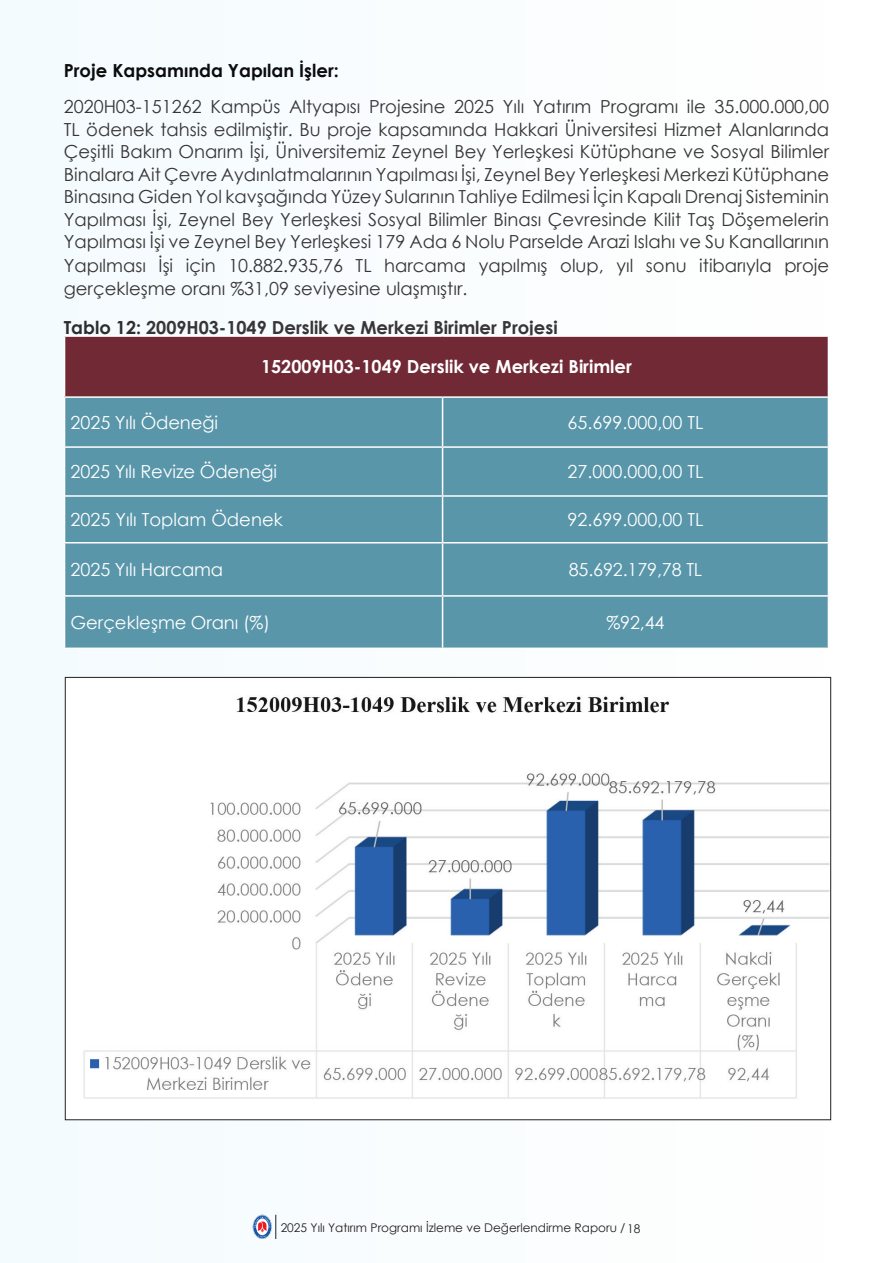
<style>
.page{position:relative;width:893px;height:1263px;background:#fbfdfe}
.page>*{position:absolute;margin:0;border:0;box-sizing:border-box;transform-origin:0 0}
.t1{font:18px/22.6px "Century Gothic";color:#373535;text-align:justify}
.t2{font:18px "Century Gothic";color:#fff}
.t3{font:700 18px "Century Gothic";color:#373535}
.t4{font:700 18px "Century Gothic";color:#fff}
.t5{font:700 18px "Century Gothic";color:#0b0c0b}
.t6{font:12px "Century Gothic";color:#231f20}
.s1{color:#2d2d2d}
</style>
<div class="page">
<svg style="left:253px;top:1215px;width:23px;height:24px"></svg>
<div style="left:65px;top:336px;width:763px;height:61px;background:#712a35"></div>
<div style="left:65px;top:398px;width:763px;height:249px;background:#5996a9"></div>
<hr style="left:64px;top:398px;width:1px;height:48px;background:#fff">
<hr style="left:442px;top:398px;width:1px;height:48px;background:#fff">
<hr style="left:828px;top:398px;width:1px;height:48px;background:#fff">
<hr style="left:64px;top:446px;width:379px;height:2px;background:#fff">
<hr style="left:64px;top:448px;width:1px;height:47px;background:#fff">
<hr style="left:443px;top:446px;width:386px;height:2px;background:#fff">
<hr style="left:442px;top:448px;width:1px;height:47px;background:#fff">
<hr style="left:828px;top:448px;width:1px;height:47px;background:#fff">
<hr style="left:64px;top:495px;width:379px;height:2px;background:#fff">
<hr style="left:64px;top:497px;width:1px;height:45px;background:#fff">
<hr style="left:443px;top:495px;width:386px;height:2px;background:#fff">
<hr style="left:442px;top:497px;width:1px;height:45px;background:#fff">
<hr style="left:828px;top:497px;width:1px;height:45px;background:#fff">
<hr style="left:64px;top:542px;width:379px;height:1px;background:#fff">
<hr style="left:64px;top:543px;width:1px;height:52px;background:#fff">
<hr style="left:443px;top:542px;width:386px;height:1px;background:#fff">
<hr style="left:442px;top:543px;width:1px;height:52px;background:#fff">
<hr style="left:828px;top:543px;width:1px;height:52px;background:#fff">
<hr style="left:64px;top:595px;width:379px;height:2px;background:#fff">
<hr style="left:64px;top:597px;width:1px;height:50px;background:#fff">
<hr style="left:443px;top:595px;width:386px;height:2px;background:#fff">
<hr style="left:442px;top:597px;width:1px;height:50px;background:#fff">
<hr style="left:828px;top:597px;width:1px;height:50px;background:#fff">
<hr style="left:64px;top:647px;width:379px;height:2px;background:#fff">
<hr style="left:443px;top:647px;width:386px;height:2px;background:#fff">
<hr style="left:64px;top:335px;width:379px;height:2px;background:#fff">
<hr style="left:64px;top:337px;width:1px;height:59px;background:#fff">
<hr style="left:443px;top:335px;width:386px;height:2px;background:#fff">
<hr style="left:828px;top:337px;width:1px;height:59px;background:#fff">
<hr style="left:64px;top:396px;width:379px;height:2px;background:#fff">
<hr style="left:443px;top:396px;width:386px;height:2px;background:#fff">
<img style="left:83px;top:696px;width:746px;height:403px">
<p class="t5" style="left:64px;top:57px;width:277px">Proje Kapsamında Yapılan İşler:</p>
<p class="t1" style="left:64px;top:95px;width:767px">2020H03-151262 Kampüs Altyapısı Projesine 2025 Yılı Yatırım Programı ile 35.000.000,00<br>TL ödenek tahsis edilmiştir. Bu proje kapsamında Hakkari Üniversitesi Hizmet Alanlarında Çeşitli Bakım Onarım İşi, Üniversitemiz Zeynel Bey Yerleşkesi Kütüphane ve Sosyal Bilimler Binalara Ait Çevre Aydınlatmalarının Yapılması İşi, Zeynel Bey Yerleşkesi Merkezi Kütüphane Binasına Giden Yol kavşağında Yüzey Sularının Tahliye Edilmesi İçin Kapalı Drenaj Sisteminin Yapılması İşi, Zeynel Bey Yerleşkesi Sosyal Bilimler Binası Çevresinde Kilit Taş Döşemelerin Yapılması İşi ve Zeynel Bey Yerleşkesi 179 Ada 6 Nolu Parselde Arazi Islahı ve Su Kanallarının Yapılması İşi için 10.882.935,76 TL harcama yapılmış olup, yıl sonu itibarıyla proje gerçekleşme oranı %31,09 seviyesine ulaşmıştır.</p>
<p class="t3" style="left:64px;top:314px;width:495px"><span class="s1">Tablo 12:</span> 2009H03-1049 Derslik ve Merkezi Birimler Projesi</p>
<p class="t4" style="left:261px;top:353px;width:372px">152009H03-1049 Derslik ve Merkezi Birimler</p>
<p class="t2" style="left:71px;top:410px;width:149px">2025 Yılı Ödeneği</p>
<p class="t2" style="left:568px;top:410px;width:137px">65.699.000,00 TL</p>
<p class="t2" style="left:71px;top:459px;width:208px">2025 Yılı Revize Ödeneği</p>
<p class="t2" style="left:568px;top:459px;width:137px">27.000.000,00 TL</p>
<p class="t2" style="left:71px;top:507px;width:214px">2025 Yılı Toplam Ödenek</p>
<p class="t2" style="left:568px;top:507px;width:137px">92.699.000,00 TL</p>
<p class="t2" style="left:71px;top:557px;width:154px">2025 Yılı Harcama</p>
<p class="t2" style="left:569px;top:557px;width:135px">85.692.179,78 TL</p>
<p class="t2" style="left:71px;top:610px;width:201px">Gerçekleşme Oranı (%)</p>
<p class="t2" style="left:606px;top:610px;width:60px">%92,44</p>
<p class="t6" style="left:281px;top:1219px;width:361px">2025 Yılı Yatırım Programı İzleme ve Değerlendirme Raporu / 18</p>
</div>
